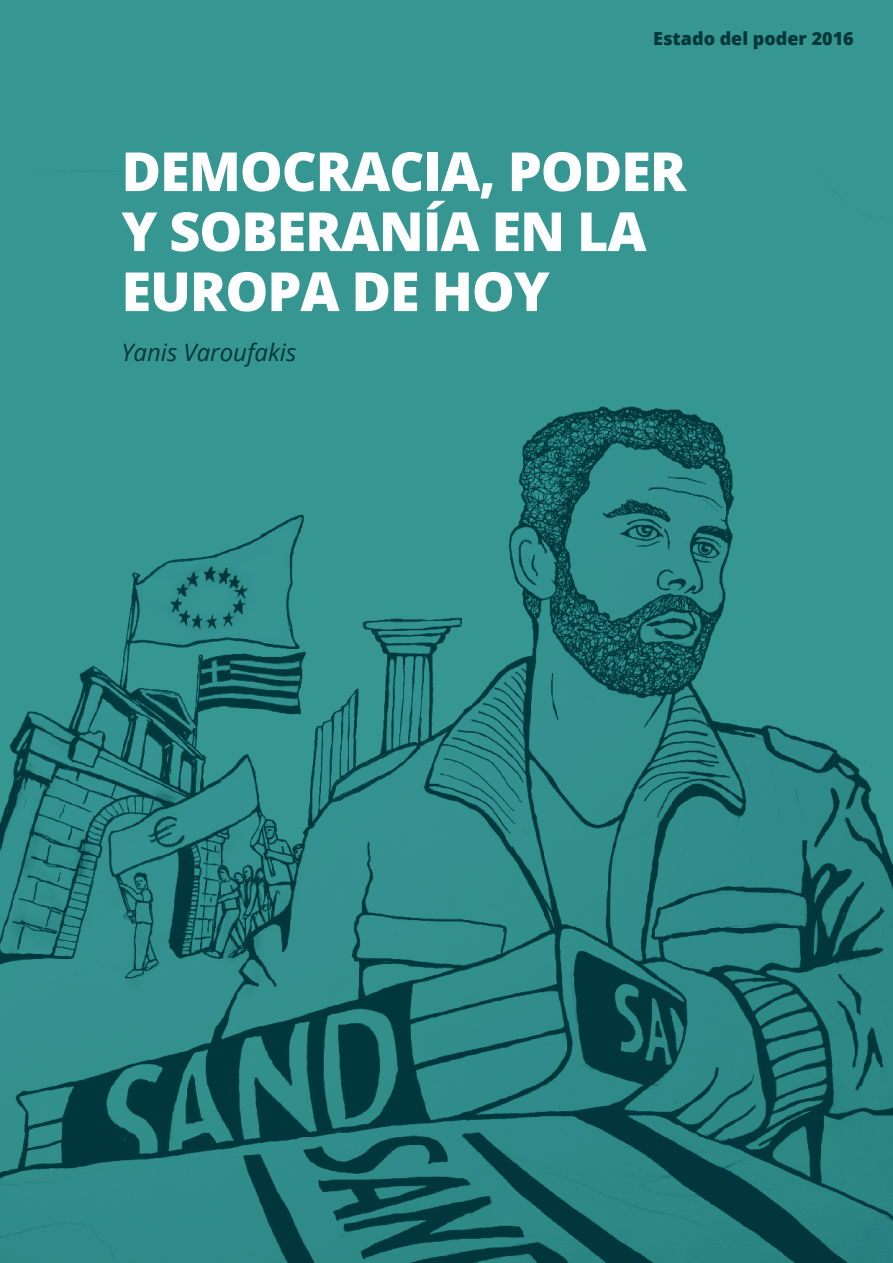
<style>
.page{position:relative;width:893px;height:1263px;background:#359692}
.page>*{position:absolute;margin:0;border:0;box-sizing:border-box;transform-origin:0 0}
.t1{font:800 54px/60px "Open Sans";letter-spacing:-.02em;color:#fff}
.t2{font:italic 24px "Open Sans";color:#00363b}
.t3{font:800 18px "Open Sans";color:#00363b}
</style>
<div class="page">
<img style="left:0;top:203px;width:893px;height:1060px">
<p class="t3" style="left:653px;top:25px;width:202px">Estado del poder 2016</p>
<p class="t1" style="left:122px;top:139px;width:566px">DEMOCRACIA, PODER<br>Y SOBERANÍA EN LA<br>EUROPA DE HOY</p>
<p class="t2" style="left:122px;top:336px;width:176px">Yanis Varoufakis</p>
</div>
